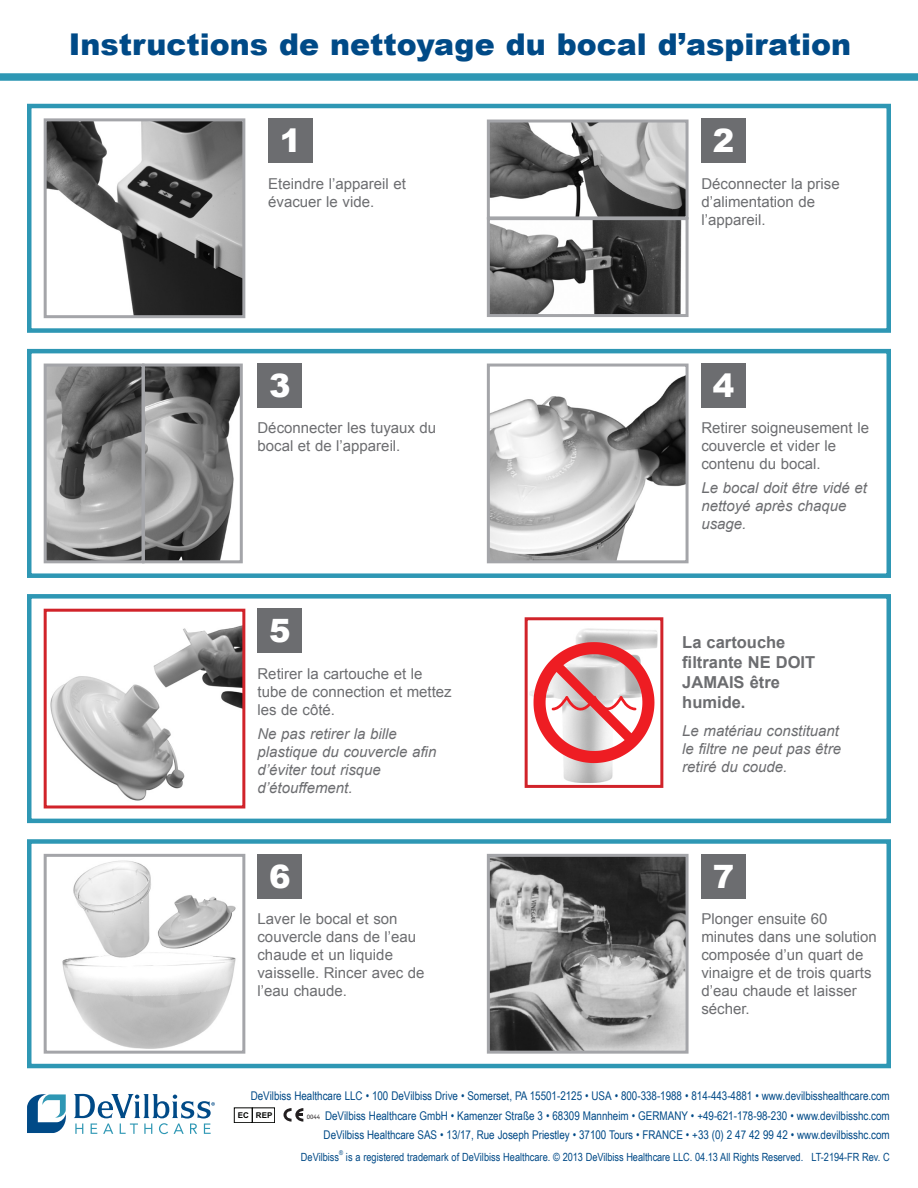
<style>
.page{position:relative;width:918px;height:1188px;background:#fff}
.page>*{position:absolute;margin:0;border:0;box-sizing:border-box;transform-origin:0 0}
.t1{font:900 32.25px "Arial";color:#fff}
.Subheads{font:900 30px "Arial";color:#004a87}
.Body{font:700 16.5px/19.8px "Arial";color:#6c6d70}
.Body-2{font:15px/18px "Arial";color:#6c6d70}
.Body-3{font:italic 15px/18px "Arial";color:#6c6d70}
.t2{font:12px "Arial Narrow";color:#004a87}
.Section_Headers_07{font:11.25px "Arial Narrow";letter-spacing:-.005em;color:#004a87}
.t3{font:700 7.95px "Arial";color:#040503}
.t4{font:6.75px "Officina Sans";color:#231f20}
.Section_Headers_07-2{font:6.6px "Arial Narrow";color:#004a87}
</style>
<div class="page">
<div style="left:0;top:73px;width:918px;height:8px;background:#2e97b4"></div>
<div style="left:27px;top:104px;width:864px;height:229px;border:4px solid #2e97b4"></div>
<img style="left:48px;top:122px;width:193px;height:192px">
<div style="left:44px;top:118px;width:201px;height:200px;border:3px solid #a4a5a9"></div>
<img style="left:491px;top:124px;width:194px;height:189px">
<div style="left:487px;top:120px;width:202px;height:99px;border:3px solid #a4a5a9"></div>
<div style="left:487px;top:217px;width:202px;height:100px;border:3px solid #a4a5a9"></div>
<div style="left:268px;top:118px;width:45px;height:45px;background:#6c6d70"></div>
<div style="left:701px;top:118px;width:45px;height:45px;background:#6c6d70"></div>
<div style="left:27px;top:349px;width:864px;height:229px;border:4px solid #2e97b4"></div>
<img style="left:48px;top:368px;width:191px;height:191px">
<div style="left:44px;top:364px;width:101px;height:199px;border:3px solid #a4a5a9"></div>
<div style="left:142px;top:364px;width:101px;height:199px;border:3px solid #a4a5a9"></div>
<img style="left:491px;top:375px;width:194px;height:184px">
<div style="left:487px;top:364px;width:202px;height:199px;border:3px solid #a4a5a9"></div>
<div style="left:257px;top:364px;width:45px;height:44px;background:#6c6d70"></div>
<div style="left:701px;top:364px;width:45px;height:44px;background:#6c6d70"></div>
<div style="left:27px;top:594px;width:864px;height:229px;border:4px solid #2e97b4"></div>
<img style="left:50px;top:625px;width:191px;height:176px">
<div style="left:44px;top:609px;width:201px;height:199px;border:3px solid #d1232a"></div>
<img style="left:529px;top:628px;width:129px;height:155px">
<div style="left:525px;top:617px;width:138px;height:171px;border:3px solid #d1232a"></div>
<svg style="left:534px;top:642px;width:120px;height:121px"></svg>
<div style="left:257px;top:609px;width:45px;height:44px;background:#6c6d70"></div>
<div style="left:27px;top:839px;width:864px;height:229px;border:4px solid #2e97b4"></div>
<img style="left:62px;top:860px;width:174px;height:189px">
<div style="left:44px;top:854px;width:201px;height:200px;border:3px solid #a4a5a9"></div>
<img style="left:491px;top:858px;width:194px;height:192px">
<div style="left:487px;top:854px;width:202px;height:200px;border:3px solid #a4a5a9"></div>
<div style="left:257px;top:854px;width:45px;height:44px;background:#6c6d70"></div>
<div style="left:701px;top:854px;width:45px;height:44px;background:#6c6d70"></div>
<div style="left:234px;top:1108px;width:19px;height:15px;border:1px solid #040503"></div>
<div style="left:252px;top:1108px;width:23px;height:15px;border:1px solid #040503"></div>
<svg style="left:284px;top:1108px;width:19px;height:14px"></svg>
<svg style="left:27px;top:1094px;width:39px;height:39px"></svg>
<svg style="left:74px;top:1094px;width:141px;height:40px"></svg>
<p class="Subheads" style="left:69px;top:28px;width:784px">Instructions de nettoyage du bocal d’aspiration</p>
<p class="t1" style="left:280px;top:123px;width:23px">1</p>
<p class="t1" style="left:713px;top:123px;width:23px">2</p>
<p class="Body-2" style="left:268px;top:175px;width:139px">Eteindre l’appareil et évacuer le vide.</p>
<p class="Body-2" style="left:701px;top:175px;width:140px">Déconnecter la prise d’alimentation de l’appareil.</p>
<p class="t1" style="left:269px;top:368px;width:23px">3</p>
<p class="t1" style="left:713px;top:368px;width:23px">4</p>
<p class="Body-2" style="left:257px;top:418px;width:180px">Déconnecter les tuyaux du bocal et de l’appareil.</p>
<p class="Body-2" style="left:701px;top:418px;width:169px">Retirer soigneusement le couvercle et vider le contenu du bocal.</p>
<p class="Body-3" style="left:701px;top:479px;width:167px">Le bocal doit être vidé et nettoyé après chaque usage.</p>
<p class="t1" style="left:269px;top:613px;width:23px">5</p>
<p class="Body-2" style="left:257px;top:664px;width:196px">Retirer la cartouche et le tube de connection et mettez les de côté.</p>
<p class="Body-3" style="left:257px;top:725px;width:180px">Ne pas retirer la bille plastique du couvercle afin d’éviter tout risque d’étouffement.</p>
<p class="Body" style="left:682px;top:633px;width:134px">La cartouche filtrante NE DOIT<br>JAMAIS être humide.</p>
<p class="Body-3" style="left:682px;top:722px;width:160px">Le matériau constituant le filtre ne peut pas être retiré du coude.</p>
<p class="t1" style="left:269px;top:858px;width:23px">6</p>
<p class="t1" style="left:713px;top:858px;width:23px">7</p>
<p class="Body-2" style="left:257px;top:910px;width:169px">Laver le bocal et son couvercle dans de l’eau chaude et un liquide vaisselle. Rincer avec de l’eau chaude.</p>
<p class="Body-2" style="left:701px;top:910px;width:177px">Plonger ensuite 60 minutes dans une solution composée d’un quart de vinaigre et de trois quarts d’eau chaude et laisser sécher.</p>
<p class="t2" style="left:251px;top:1087px;width:640px">DeVilbiss Healthcare LLC • 100 DeVilbiss Drive • Somerset, PA 15501-2125 • USA • 800-338-1988 • 814-443-4881 • www.devilbisshealthcare.com</p>
<p class="t2" style="left:325px;top:1107px;width:566px">DeVilbiss Healthcare GmbH • Kamenzer Straße 3 • 68309 Mannheim • GERMANY • +49-621-178-98-230 • www.devilbisshc.com</p>
<p class="t2" style="left:324px;top:1126px;width:568px">DeVilbiss Healthcare SAS • 13/17, Rue Joseph Priestley • 37100 Tours • FRANCE • +33 (0) 2 47 42 99 42 • www.devilbisshc.com</p>
<p class="t3" style="left:238px;top:1111px;width:36px">EC REP</p>
<p class="t4" style="left:307px;top:1113px;width:15px">0044</p>
<p class="Section_Headers_07" style="left:301px;top:1148px;width:40px">DeVilbiss</p>
<p class="Section_Headers_07-2" style="left:339px;top:1148px;width:5px">®</p>
<p class="Section_Headers_07" style="left:346px;top:1148px;width:545px">is a registered trademark of DeVilbiss Healthcare. © 2013 DeVilbiss Healthcare LLC. 04.13 All Rights Reserved. LT-2194-FR Rev. C</p>
</div>
